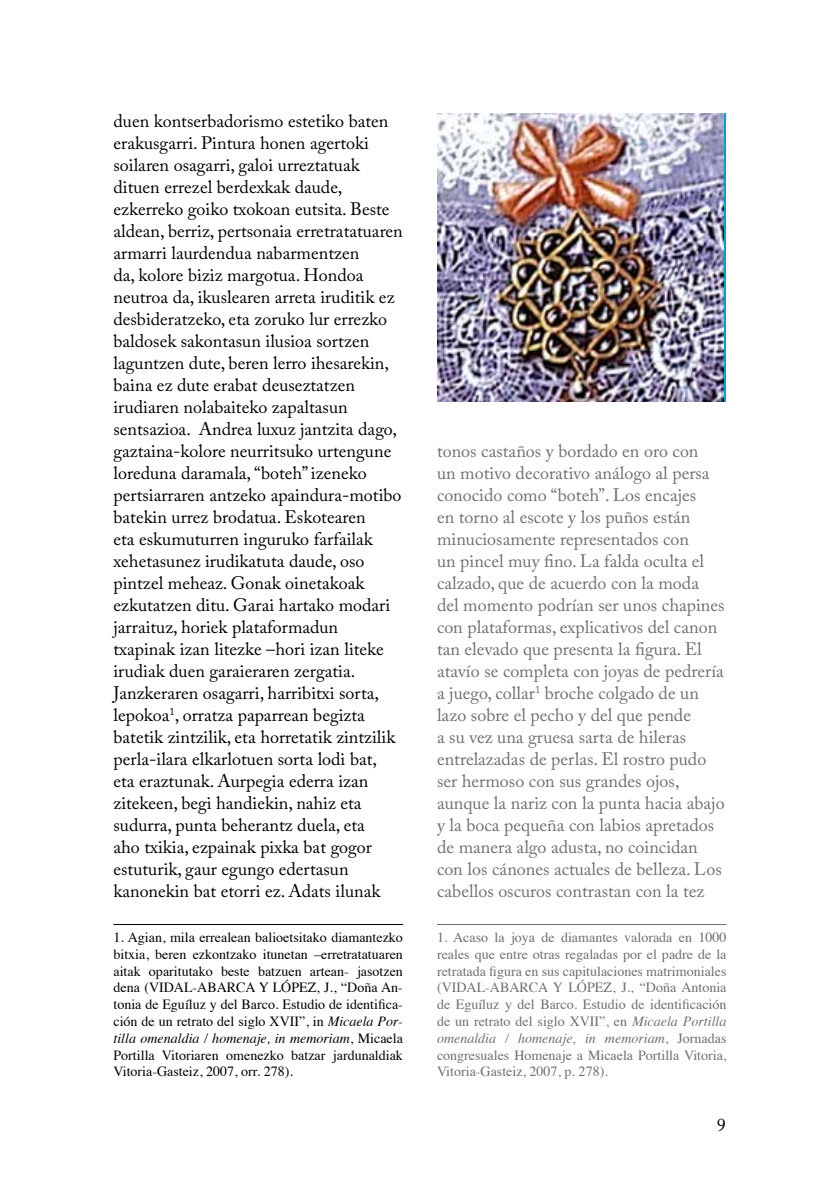
<style>
.page{position:relative;width:840px;height:1191px;background:#fff}
.page>*{position:absolute;margin:0;border:0;box-sizing:border-box;transform-origin:0 0}
.t1{font:18px/22px "Adobe Caslon Pro";color:#000}
.t2{font:18px/22px "Adobe Caslon Pro";color:#706f6f}
.t3{font:14px/16.8px "Times";color:#000;text-align:justify}
.t4{font:14px/16.8px "Times";color:#706f6f;text-align:justify}
.s1{font-style:italic}
</style>
<div class="page">
<img style="left:437px;top:113px;width:286px;height:289px">
<hr style="left:437px;top:924px;width:289px;height:1px;background:#706f6f">
<hr style="left:113px;top:924px;width:290px;height:1px;background:#000">
<p class="t1" style="left:113px;top:109px;width:291px">duen kontserbadorismo estetiko baten erakusgarri. Pintura honen agertoki soilaren osagarri, galoi urreztatuak dituen errezel berdexkak daude, ezkerreko goiko txokoan eutsita. Beste aldean, berriz, pertsonaia erretratatuaren armarri laurdendua nabarmentzen<br>da, kolore biziz margotua. Hondoa neutroa da, ikuslearen arreta iruditik ez desbideratzeko, eta zoruko lur errezko baldosek sakontasun ilusioa sortzen laguntzen dute, beren lerro ihesarekin, baina ez dute erabat deuseztatzen irudiaren nolabaiteko zapaltasun sentsazioa. Andrea luxuz jantzita dago, gaztaina-kolore neurritsuko urtengune loreduna daramala, “boteh” izeneko pertsiarraren antzeko apaindura-motibo batekin urrez brodatua. Eskotearen<br>eta eskumuturren inguruko farfailak xehetasunez irudikatuta daude, oso pintzel meheaz. Gonak oinetakoak ezkutatzen ditu. Garai hartako modari jarraituz, horiek plataformadun txapinak izan litezke –hori izan liteke irudiak duen garaieraren zergatia.<br>Janzkeraren osagarri, harribitxi sorta, lepokoa<sup>1</sup>, orratza paparrean begizta batetik zintzilik, eta horretatik zintzilik perla-ilara elkarlotuen sorta lodi bat,<br>eta eraztunak. Aurpegia ederra izan zitekeen, begi handiekin, nahiz eta sudurra, punta beherantz duela, eta<br>aho txikia, ezpainak pixka bat gogor estuturik, gaur egungo edertasun kanonekin bat etorri ez. Adats ilunak</p>
<p class="t3" style="left:113px;top:927px;width:291px">1. Agian, mila errealean balioetsitako diamantezko bitxia, beren ezkontzako itunetan –erretratatuaren aitak oparitutako beste batzuen artean- jasotzen dena (VIDAL-ABARCA Y LÓPEZ, J., “Doña An&shy;tonia de Eguíluz y del Barco. Estudio de identifica&shy;ción de un retrato del siglo XVII”, in <span class="s1">Micaela Por&shy;tilla omenaldia / homenaje, in memoriam</span>, Micaela Portilla Vitoriaren omenezko batzar jardunaldiak Vitoria-Gasteiz, 2007, orr. 278).</p>
<p class="t2" style="left:437px;top:440px;width:289px">tonos castaños y bordado en oro con<br>un motivo decorativo análogo al persa conocido como “boteh”. Los encajes<br>en torno al escote y los puños están minuciosamente representados con<br>un pincel muy fino. La falda oculta el calzado, que de acuerdo con la moda del momento podrían ser unos chapines con plataformas, explicativos del canon tan elevado que presenta la figura. El atavío se completa con joyas de pedrería a juego, collar<sup>1</sup> broche colgado de un lazo sobre el pecho y del que pende<br>a su vez una gruesa sarta de hileras entrelazadas de perlas. El rostro pudo ser hermoso con sus grandes ojos, aunque la nariz con la punta hacia abajo y la boca pequeña con labios apretados de manera algo adusta, no coincidan con los cánones actuales de belleza. Los cabellos oscuros contrastan con la tez</p>
<p class="t4" style="left:437px;top:927px;width:291px">1. Acaso la joya de diamantes valorada en 1000 reales que entre otras regaladas por el padre de la retratada figura en sus capitulaciones matrimoniales (VIDAL-ABARCA Y LÓPEZ, J., “Doña Antonia de Eguíluz y del Barco. Estudio de identificación de un retrato del siglo XVII”, en <span class="s1">Micaela Portilla omenaldia / homenaje, in memoriam</span>, Jornadas congresuales Homenaje a Micaela Portilla Vitoria, Vitoria-Gasteiz, 2007, p. 278).</p>
<p class="t1" style="left:716px;top:1113px;width:10px">9</p>
</div>
